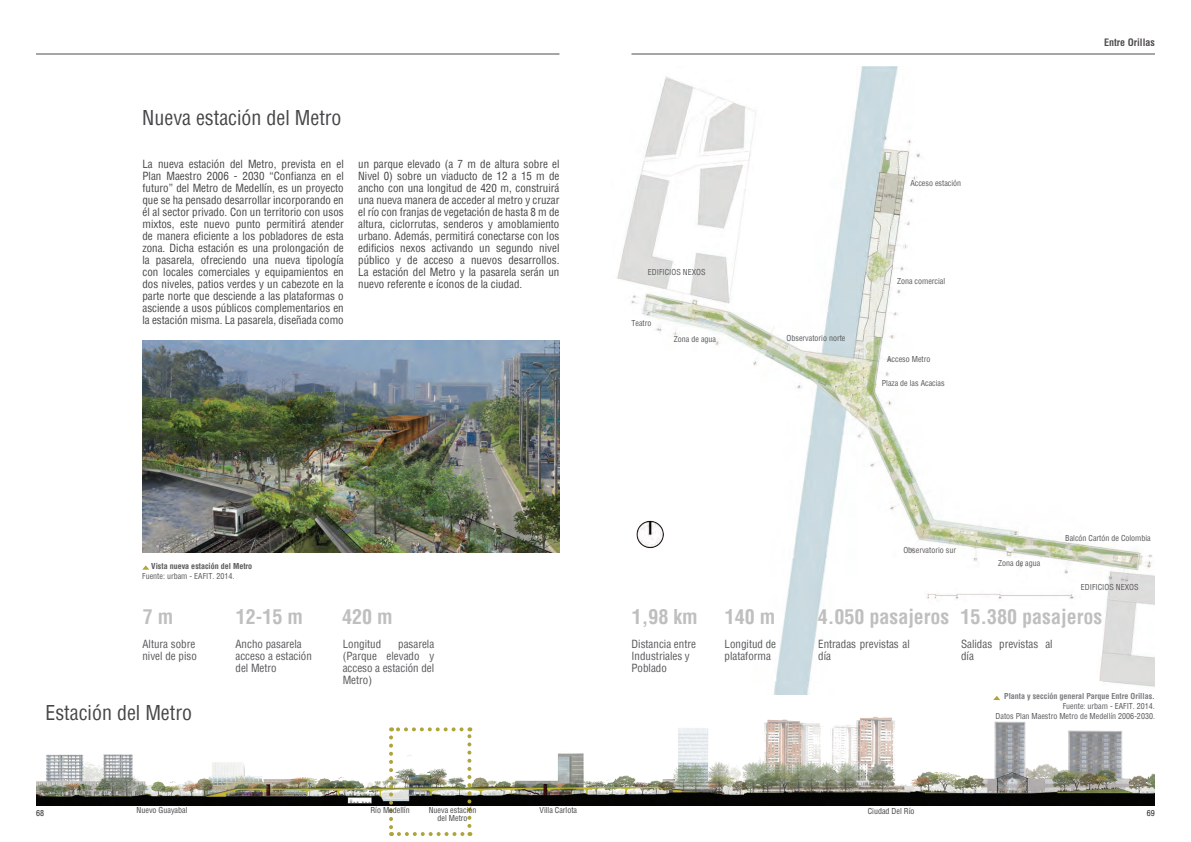
<style>
.page{position:relative;width:1191px;height:842px;background:#fff}
.page>*{position:absolute;margin:0;border:0;box-sizing:border-box;transform-origin:0 0}
.t1{font:700 condensed 20px "Helvetica";color:#c0bfbf}
.t2{font:condensed 20px "Helvetica";color:#454647}
.t3{font:condensed 11px/12px "Helvetica";color:#454647;text-align:justify}
.t4{font:condensed 11px/12px "Helvetica";color:#57585a}
.t5{font:700 condensed 10px "Helvetica";color:#231f20}
.t6{font:condensed 8px/10px "Helvetica";color:#57585a;text-align:right}
.t7{font:condensed 8px "Helvetica";color:#454647}
.t8{font:700 condensed 8px "Helvetica";color:#787a7d}
.t9{font:700 condensed 8px "Helvetica";color:#57585a}
.t10{font:condensed 8px "Helvetica";color:#231f20}
.s1{font-style:inherit}
</style>
<div class="page">
<img style="left:617px;top:67px;width:538px;height:625px">
<img style="left:142px;top:340px;width:417px;height:212px">
<img style="left:631px;top:518px;width:37px;height:33px">
<svg style="left:142px;top:565px;width:7px;height:5px"></svg>
<img style="left:36px;top:692px;width:1119px;height:114px">
<svg style="left:389px;top:737px;width:4px;height:99px"></svg>
<svg style="left:399px;top:832px;width:71px;height:4px"></svg>
<svg style="left:467px;top:727px;width:4px;height:99px"></svg>
<svg style="left:391px;top:727px;width:70px;height:4px"></svg>
<hr style="left:631px;top:54px;width:524px;height:1px;background:#231f20">
<hr style="left:36px;top:54px;width:523px;height:1px;background:#231f20">
<h1 class="t2" style="left:142px;top:105px;width:201px">Nueva estación del Metro</h1>
<p class="t3" style="left:142px;top:158px;width:203px">La nueva estación del Metro, prevista en el Plan Maestro 2006 - 2030 “Confianza en el futuro” del Metro de Medellín, es un proyecto que se ha pensado desarrollar incorporando en él al sector privado. Con un territorio con usos mixtos, este nuevo punto permitirá atender de manera eficiente a los pobladores de esta zona. Dicha estación es una prolongación de la pasarela, ofreciendo una nueva tipología con locales comerciales y equipamientos en dos niveles, patios verdes y un cabezote en la parte norte que desciende a las plataformas o asciende a usos públicos complementarios en la estación misma. La pasarela, diseñada como</p>
<p class="t3" style="left:358px;top:158px;width:203px">un parque elevado (a 7 m de altura sobre el Nivel 0) sobre un viaducto de 12 a 15 m de ancho con una longitud de 420 m, construirá una nueva manera de acceder al metro y cruzar el río con franjas de vegetación de hasta 8 m de altura, ciclorrutas, senderos y amoblamiento urbano. Además, permitirá conectarse con los edificios nexos activando un segundo nivel público y de acceso a nuevos desarrollos.<br>La estación del Metro y la pasarela serán un nuevo referente e íconos de la ciudad.</p>
<p class="t9" style="left:151px;top:561px;width:102px">Vista nueva estación del Metro</p>
<p class="t6" style="left:142px;top:571px;width:94px">Fuente: urbam - EAFIT. 2014.</p>
<h1 class="t1" style="left:143px;top:604px;width:32px">7 m</h1>
<h1 class="t1" style="left:236px;top:604px;width:69px">12-15 m</h1>
<h1 class="t1" style="left:342px;top:604px;width:52px">4<span class="s1">20</span> m</h1>
<p class="t4" style="left:142px;top:638px;width:56px">Altura sobre nivel de piso</p>
<p class="t4" style="left:235px;top:638px;width:78px">Ancho pasarela acceso a estación del Metro</p>
<p class="t4" style="left:343px;top:638px;width:40px">Longitud</p>
<p class="t4" style="left:343px;top:638px;width:93px;text-align:justify;text-indent:56px">pasarela (Parque elevado y acceso a estación del Metro)</p>
<h1 class="t2" style="left:45px;top:700px;width:148px">Estación del Metro</h1>
<p class="t6" style="left:648px;top:267px;width:59px">EDIFICIOS NEXOS</p>
<p class="t6" style="left:631px;top:318px;width:21px">Teatro</p>
<p class="t6" style="left:674px;top:334px;width:44px">Zona de agua</p>
<p class="t6" style="left:786px;top:332px;width:60px">Observatorio norte</p>
<p class="t6" style="left:910px;top:178px;width:52px">Acceso estación</p>
<p class="t6" style="left:897px;top:276px;width:50px">Zona comercial</p>
<p class="t6" style="left:887px;top:354px;width:45px">Acceso Metro</p>
<p class="t6" style="left:882px;top:378px;width:64px">Plaza de las Acacias</p>
<p class="t5" style="left:1104px;top:35px;width:52px">Entre Orillas</p>
<p class="t6" style="left:903px;top:545px;width:54px">Observatorio sur</p>
<p class="t6" style="left:998px;top:558px;width:44px">Zona de agua</p>
<p class="t6" style="left:1065px;top:533px;width:87px">Balcón Cartón de Colombia</p>
<p class="t6" style="left:1081px;top:582px;width:59px">EDIFICIOS NEXOS</p>
<h1 class="t1" style="left:632px;top:604px;width:68px">1,98 km</h1>
<h1 class="t1" style="left:725px;top:604px;width:52px">140 m</h1>
<h1 class="t1" style="left:817px;top:604px;width:286px">4.<span class="s1">050</span> pasajeros 15.380 pasajeros</h1>
<p class="t4" style="left:631px;top:638px;width:66px">Distancia entre<br>Industriales y<br>Poblado</p>
<p class="t4" style="left:724px;top:638px;width:53px">Longitud de plataforma</p>
<p class="t4" style="left:818px;top:638px;width:93px">Entradas previstas al día</p>
<p class="t4" style="left:961px;top:638px;width:93px">Salidas previstas al día</p>
<p class="t8" style="left:1004px;top:691px;width:152px">Planta y sección general Parque Entre Orillas.</p>
<p class="t6" style="left:995px;top:701px;width:161px">Fuente: urbam - EAFIT. 2014.<br>Datos Plan Maestro Metro de Medellín 2006-2030.</p>
<p class="t7" style="left:137px;top:805px;width:52px">Nuevo Guayabal</p>
<p class="t7" style="left:370px;top:805px;width:41px">Río Medellín</p>
<p class="t7" style="left:429px;top:805px;width:49px">Nueva estación</p>
<p class="t7" style="left:539px;top:805px;width:39px">Villa Carlota</p>
<p class="t7" style="left:437px;top:813px;width:31px">del Metro</p>
<p class="t7" style="left:867px;top:806px;width:48px">Ciudad Del Río</p>
<p class="t10" style="left:36px;top:808px;width:9px">68</p>
<p class="t10" style="left:1147px;top:808px;width:9px">69</p>
</div>
